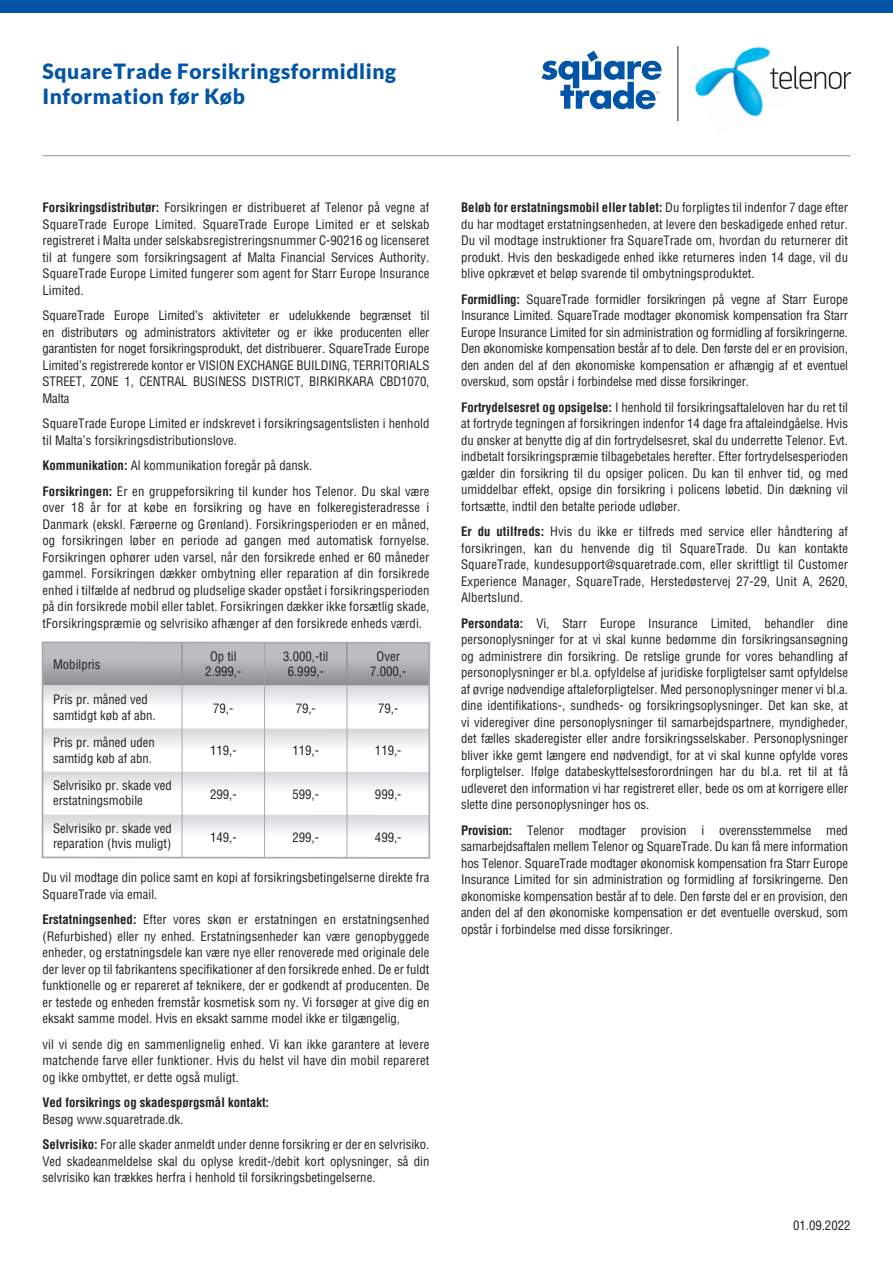
<style>
.page{position:relative;width:893px;height:1263px;background:#fff}
.page>*{position:absolute;margin:0;border:0;box-sizing:border-box;transform-origin:0 0}
.t1{font:900 21px/25.2px "Lato";letter-spacing:.03em;color:#0154a6}
.t2{font:condensed 12.75px/16.5px "Helvetica LT Std";color:#231f20;text-align:justify}
.t3{font:700 condensed 12.75px "Helvetica LT Std";color:#231f20}
.s1{font-weight:700}
</style>
<div class="page">
<img style="left:695px;top:46px;width:93px;height:71px">
<hr style="left:678px;top:46px;width:1px;height:75px;background:#231f20">
<svg style="left:770px;top:66px;width:81px;height:23px"></svg>
<svg style="left:541px;top:51px;width:120px;height:58px"></svg>
<div style="left:0;top:0;width:893px;height:13px;background:#0154a6"></div>
<hr style="left:43px;top:155px;width:807px;height:1px;background:#939598">
<div style="left:43px;top:814px;width:386px;height:44px;background:linear-gradient(to bottom,#dedee1,#fff)"></div>
<div style="left:43px;top:642px;width:386px;height:44px;background:linear-gradient(to bottom,#c8c9cc,#929497)"></div>
<div style="left:43px;top:685px;width:386px;height:44px;background:linear-gradient(to bottom,#dfe0e2,#fff)"></div>
<div style="left:43px;top:771px;width:386px;height:43px;background:linear-gradient(to bottom,#dedfe1,#fff)"></div>
<div style="left:43px;top:728px;width:386px;height:44px;background:linear-gradient(to bottom,#dfe0e2,#fff)"></div>
<div style="left:42px;top:641px;width:388px;height:218px;border:2px solid #a8a9ad"></div>
<hr style="left:182px;top:643px;width:1px;height:215px;background:#a8a9ad">
<hr style="left:347px;top:643px;width:1px;height:215px;background:#a8a9ad">
<hr style="left:264px;top:643px;width:1px;height:215px;background:#a8a9ad">
<h1 class="t1" style="left:43px;top:59px;width:355px">SquareTrade Forsikringsformidling<br>Information før Køb</h1>
<p class="t2" style="left:43px;top:199px;width:388px"><span class="s1">Forsikringsdistributør:</span> Forsikringen er distribueret af Telenor på vegne af SquareTrade Europe Limited. SquareTrade Europe Limited er et selskab registreret i Malta under selskabsregistreringsnummer C-90216 og licenseret til at fungere som forsikringsagent af Malta Financial Services Authority.<br>SquareTrade Europe Limited fungerer som agent for Starr Europe Insurance Limited.</p>
<p class="t2" style="left:43px;top:307px;width:388px">SquareTrade Europe Limited’s aktiviteter er udelukkende begrænset til en distributørs og administrators aktiviteter og er ikke producenten eller garantisten for noget forsikringsprodukt, det distribuerer. SquareTrade Europe Limited’s registrerede kontor er VISION EXCHANGE BUILDING, TERRITORIALS STREET, ZONE 1, CENTRAL BUSINESS DISTRICT, BIRKIRKARA CBD1070, Malta</p>
<p class="t2" style="left:43px;top:415px;width:388px">SquareTrade Europe Limited er indskrevet i forsikringsagentslisten i henhold til Malta’s forsikringsdistributionslove.</p>
<p class="t2" style="left:43px;top:453px;width:388px;line-height:25.5px"><span class="s1">Kommunikation:</span> Al kommunikation foregår på dansk.<br><span class="s1">Forsikringen:</span> Er en gruppeforsikring til kunder hos Telenor. Du skal være</p>
<p class="t2" style="left:43px;top:499px;width:388px">over 18 år for at købe en forsikring og have en folkeregisteradresse i Danmark (ekskl. Færøerne og Grønland). Forsikringsperioden er en måned, og forsikringen løber en periode ad gangen med automatisk fornyelse.<br>Forsikringen ophører uden varsel, når den forsikrede enhed er 60 måneder gammel. Forsikringen dækker ombytning eller reparation af din forsikrede enhed i tilfælde af nedbrud og pludselige skader opstået i forsikringsperioden på din forsikrede mobil eller tablet. Forsikringen dækker ikke forsætlig skade, tForsikringspræmie og selvrisiko afhænger af den forsikrede enheds værdi.</p>
<p class="t2" style="left:53px;top:656px;width:49px">Mobilpris</p>
<p class="t2" style="left:53px;top:692px;width:104px;line-height:15.3px">Pris pr. måned ved samtidgt køb af abn.</p>
<p class="t2" style="left:53px;top:735px;width:103px;line-height:15.3px">Pris pr. måned uden samtidg køb af abn.</p>
<p class="t2" style="left:53px;top:777px;width:120px;line-height:15.3px">Selvrisiko pr. skade ved erstatningsmobile</p>
<p class="t2" style="left:205px;top:649px;width:38px;line-height:15.3px;text-align:center">Op til<br>2.999,-</p>
<p class="t2" style="left:213px;top:700px;width:22px">79,-</p>
<p class="t2" style="left:210px;top:742px;width:28px">119,-</p>
<p class="t2" style="left:210px;top:786px;width:28px">299,-</p>
<p class="t2" style="left:53px;top:821px;width:120px;line-height:15.3px">Selvrisiko pr. skade ved reparation (hvis muligt)</p>
<p class="t2" style="left:210px;top:829px;width:28px">149,-</p>
<p class="t2" style="left:283px;top:649px;width:47px;line-height:15.3px;text-align:center">3.000,-til<br>6.999,-</p>
<p class="t2" style="left:296px;top:700px;width:22px">79,-</p>
<p class="t2" style="left:292px;top:742px;width:28px">119,-</p>
<p class="t2" style="left:292px;top:786px;width:28px">599,-</p>
<p class="t2" style="left:292px;top:829px;width:28px">299,-</p>
<p class="t2" style="left:370px;top:649px;width:38px;line-height:15.3px;text-align:center">Over<br>7.000,-</p>
<p class="t2" style="left:378px;top:700px;width:22px">79,-</p>
<p class="t2" style="left:375px;top:742px;width:28px">119,-</p>
<p class="t2" style="left:375px;top:786px;width:28px">999,-</p>
<p class="t2" style="left:375px;top:829px;width:28px">499,-</p>
<p class="t2" style="left:43px;top:869px;width:388px">Du vil modtage din police samt en kopi af forsikringsbetingelserne direkte fra<br>SquareTrade via email.</p>
<p class="t2" style="left:43px;top:911px;width:388px"><span class="s1">Erstatningsenhed:</span> Efter vores skøn er erstatningen en erstatningsenhed (Refurbished) eller ny enhed. Erstatningsenheder kan være genopbyggede enheder, og erstatningsdele kan være nye eller renoverede med originale dele der lever op til fabrikantens specifikationer af den forsikrede enhed. De er fuldt funktionelle og er repareret af teknikere, der er godkendt af producenten. De er testede og enheden fremstår kosmetisk som ny. Vi forsøger at give dig en eksakt samme model. Hvis en eksakt samme model ikke er tilgængelig,</p>
<p class="t2" style="left:43px;top:1036px;width:388px">vil vi sende dig en sammenlignelig enhed. Vi kan ikke garantere at levere matchende farve eller funktioner. Hvis du helst vil have din mobil repareret og ikke ombyttet, er dette også muligt.</p>
<p class="t3" style="left:43px;top:1095px;width:228px">Ved forsikrings og skadespørgsmål kontakt:</p>
<p class="t2" style="left:43px;top:1106px;width:388px;line-height:25.5px">Besøg www.squaretrade.dk.<br><span class="s1">Selvrisiko:</span> For alle skader anmeldt under denne forsikring er der en selvrisiko.</p>
<p class="t2" style="left:43px;top:1153px;width:388px">Ved skadeanmeldelse skal du oplyse kredit-/debit kort oplysninger, så din selvrisiko kan trækkes herfra i henhold til forsikringsbetingelserne.</p>
<p class="t2" style="left:461px;top:199px;width:388px"><span class="s1">Beløb for erstatningsmobil eller tablet:</span> Du forpligtes til indenfor 7 dage efter du har modtaget erstatningsenheden, at levere den beskadigede enhed retur.<br>Du vil modtage instruktioner fra SquareTrade om, hvordan du returnerer dit produkt. Hvis den beskadigede enhed ikke returneres inden 14 dage, vil du blive opkrævet et beløp svarende til ombytningsproduktet.</p>
<p class="t2" style="left:461px;top:291px;width:388px"><span class="s1">Formidling:</span> SquareTrade formidler forsikringen på vegne af Starr Europe Insurance Limited. SquareTrade modtager økonomisk kompensation fra Starr Europe Insurance Limited for sin administration og formidling af forsikringerne.<br>Den økonomiske kompensation består af to dele. Den første del er en provision, den anden del af den økonomiske kompensation er afhængig af et eventuel overskud, som opstår i forbindelse med disse forsikringer.</p>
<p class="t2" style="left:461px;top:399px;width:388px"><span class="s1">Fortrydelsesret og opsigelse:</span> I henhold til forsikringsaftaleloven har du ret til at fortryde tegningen af forsikringen indenfor 14 dage fra aftaleindgåelse. Hvis du ønsker at benytte dig af din fortrydelsesret, skal du underrette Telenor. Evt. indbetalt forsikringspræmie tilbagebetales herefter. Efter fortrydelsesperioden gælder din forsikring til du opsiger policen. Du kan til enhver tid, og med umiddelbar effekt, opsige din forsikring i policens løbetid. Din dækning vil fortsætte, indtil den betalte periode udløber.</p>
<p class="t2" style="left:461px;top:523px;width:388px"><span class="s1">Er du utilfreds:</span> Hvis du ikke er tilfreds med service eller håndtering af forsikringen, kan du henvende dig til SquareTrade. Du kan kontakte SquareTrade, kundesupport@squaretrade.com, eller skriftligt til Customer Experience Manager, SquareTrade, Herstedøstervej 27-29, Unit A, 2620, Albertslund.</p>
<p class="t2" style="left:461px;top:615px;width:388px"><span class="s1">Persondata:</span> Vi, Starr Europe Insurance Limited, behandler dine personoplysninger for at vi skal kunne bedømme din forsikringsansøgning og administrere din forsikring. De retslige grunde for vores behandling af personoplysninger er bl.a. opfyldelse af juridiske forpligtelser samt opfyldelse af øvrige nødvendige aftaleforpligtelser. Med personoplysninger mener vi bl.a. dine identifikations-, sundheds- og forsikringsoplysninger. Det kan ske, at vi videregiver dine personoplysninger til samarbejdspartnere, myndigheder, det fælles skaderegister eller andre forsikringsselskaber. Personoplysninger bliver ikke gemt længere end nødvendigt, for at vi skal kunne opfylde vores forpligtelser. Ifølge databeskyttelsesforordningen har du bl.a. ret til at få udleveret den information vi har registreret eller, bede os om at korrigere eller slette dine personoplysninger hos os.</p>
<p class="t2" style="left:461px;top:822px;width:388px"><span class="s1">Provision:</span> Telenor modtager provision i overensstemmelse med samarbejdsaftalen mellem Telenor og SquareTrade. Du kan få mere information hos Telenor. SquareTrade modtager økonomisk kompensation fra Starr Europe Insurance Limited for sin administration og formidling af forsikringerne. Den økonomiske kompensation består af to dele. Den første del er en provision, den anden del af den økonomiske kompensation er det eventuelle overskud, som opstår i forbindelse med disse forsikringer.</p>
<p class="t2" style="left:793px;top:1217px;width:59px">01.09.2022</p>
</div>
